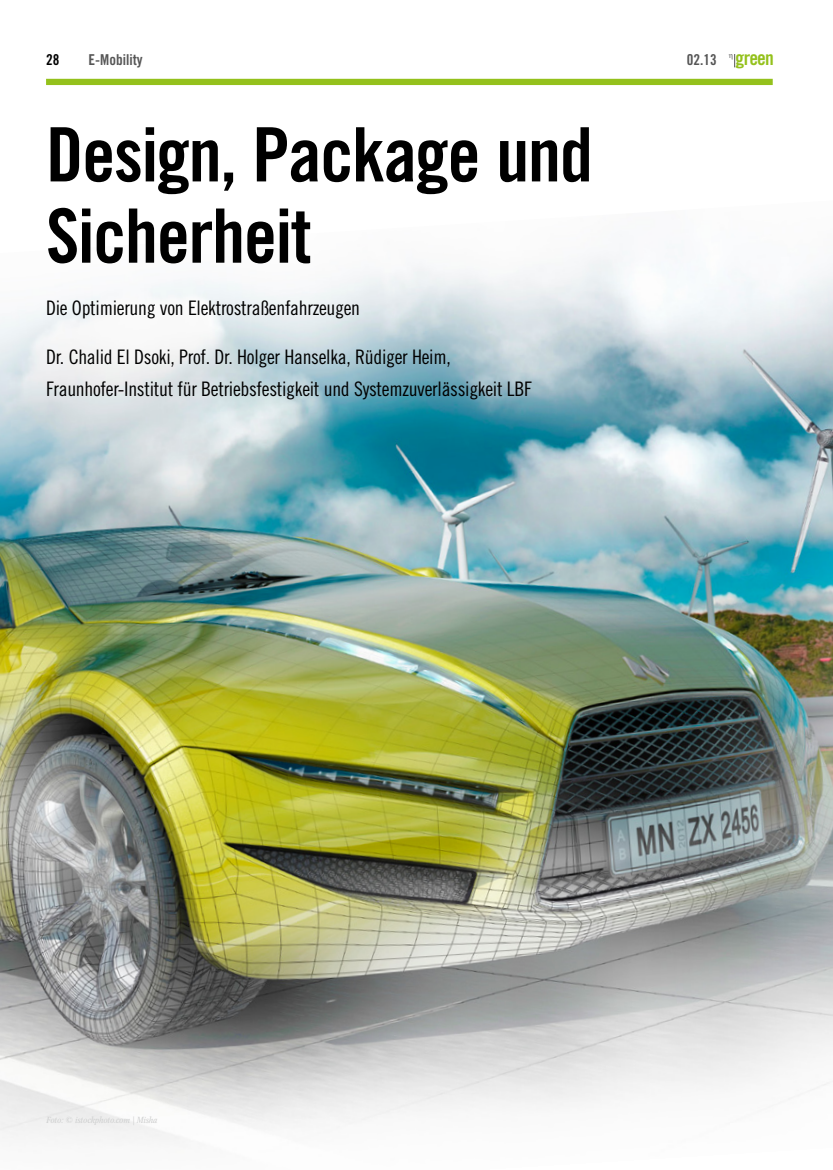
<style>
.page{position:relative;width:833px;height:1170px;background:#fff}
.page>*{position:absolute;margin:0;border:0;box-sizing:border-box;transform-origin:0 0}
.t1{font:75px/81.2px "Trade Gothic Bold Cond Twenty";letter-spacing:-.02em;color:#000}
.t2{font:20px/32.5px "Trade Gothic Cond Eighteen";letter-spacing:-.015em;color:#000}
.t3{font:15px "Trade Gothic Bold Cond Twenty";color:#565656}
.t4{font:15px "Trade Gothic Bold Cond Twenty";color:#000}
.t5{font:italic 8.75px "Concorde Nova";color:#cfd0d0}
.s1{font-size:19.75px;color:#94c11c}
</style>
<div class="page">
<div style="left:46px;top:79px;width:726px;height:6px;background:#94c11c"></div>
<img style="left:0;top:246px;width:833px;height:895px">
<svg style="left:734px;top:54px;width:1px;height:13px"></svg>
<p class="t4" style="left:46px;top:50px;width:15px">28</p>
<p class="t3" style="left:89px;top:50px;width:56px">E-Mobility</p>
<h1 class="t1" style="left:46px;top:113px;width:548px">Design, Package und<br>Sicherheit</h1>
<p class="t2" style="left:46px;top:291px;width:315px">Die Optimierung von Elektrostraßenfahrzeugen</p>
<p class="t2" style="left:46px;top:340px;width:487px">Dr. Chalid El Dsoki, Prof. Dr. Holger Hanselka, Rüdiger Heim,<br>Fraunhofer-Institut für Betriebsfestigkeit und Systemzuverlässigkeit LBF</p>
<p class="t3" style="left:686px;top:50px;width:89px">02.13 <span class="s1">green</span></p>
<p class="t5" style="left:46px;top:1115px;width:112px">Foto: © istockphoto.com | Misha</p>
</div>
